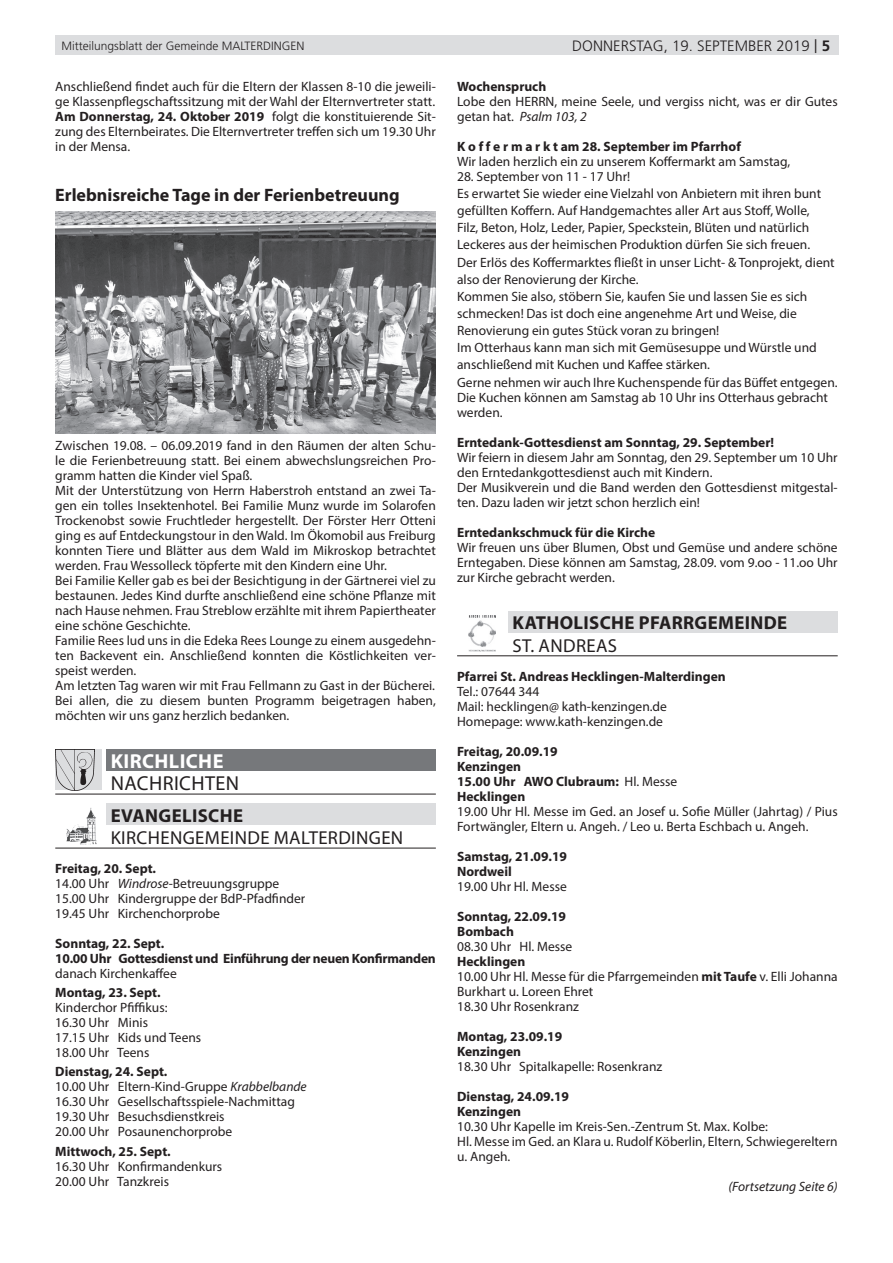
<style>
.page{position:relative;width:893px;height:1263px;background:#fff}
.page>*{position:absolute;margin:0;border:0;box-sizing:border-box;transform-origin:0 0}
.t1{font:20.25px "Myriad Pro";letter-spacing:.02em;color:#231f20}
.t2{font:700 20.25px "Myriad Pro";letter-spacing:.02em;color:#fff}
.t3{font:18.75px "Myriad Pro";letter-spacing:.02em;color:#231f20}
.t4{font:700 18.75px "Myriad Pro";letter-spacing:.02em;color:#231f20}
.t5{font:700 18px "Myriad Pro";color:#231f20}
.t6{font:300 15px "Frutiger LT Std";color:#231f20}
.t7{font:13.5px/15px "Myriad Pro";color:#231f20}
.t8{font:700 13.5px/15px "Myriad Pro";color:#231f20}
.t9{font:700 13.5px/15px "Myriad Pro";letter-spacing:-.02em;color:#231f20}
.t10{font:italic 13.5px "Myriad Pro";color:#231f20}
.t11{font:300 12px "Frutiger LT Std";color:#231f20}
.s1{font-family:"Arial Nova";font-weight:400}
.s2{font-weight:700}
.s3{font-style:italic}
.s4{font-weight:400}
</style>
<div class="page">
<div style="left:55px;top:36px;width:784px;height:19px;background:#dcdddf"></div>
<img style="left:55px;top:212px;width:381px;height:222px">
<div style="left:56px;top:750px;width:46px;height:40px;background:#dcdddf"></div>
<img style="left:56px;top:750px;width:38px;height:40px">
<div style="left:106px;top:750px;width:330px;height:21px;background:#76787b"></div>
<hr style="left:55px;top:794px;width:381px;height:1px;background:#231f20">
<div style="left:106px;top:804px;width:330px;height:21px;background:#dcdddf"></div>
<hr style="left:55px;top:848px;width:381px;height:1px;background:#231f20">
<img style="left:67px;top:808px;width:30px;height:36px">
<div style="left:508px;top:611px;width:330px;height:22px;background:#dcdddf"></div>
<hr style="left:457px;top:655px;width:381px;height:1px;background:#231f20">
<img style="left:469px;top:616px;width:27px;height:36px">
<p class="t11" style="left:62px;top:39px;width:244px">MITTEILUNGSBLATT DER GEMEINDE MALTERDINGEN</p>
<p class="t6" style="left:572px;top:37px;width:259px">DONNERSTAG, 19. SEPTEMBER 2019 <span class="s1">|</span> <span class="s2">5</span></p>
<p class="t7" style="left:55px;top:79px;width:382px;text-align:justify">Anschließend findet auch für die Eltern der Klassen 8-10 die jeweili&shy;ge Klassenpflegschaftssitzung mit der Wahl der Elternvertreter statt.<br><span class="s2">Am Donnerstag, 24. Oktober 2019</span> folgt die konstituierende Sit&shy;zung des Elternbeirates. Die Elternvertreter treffen sich um 19.30 Uhr in der Mensa.</p>
<h3 class="t5" style="left:55px;top:183px;width:346px">Erlebnisreiche Tage in der Ferienbetreuung</h3>
<p class="t8" style="left:457px;top:78px;width:91px">Wochenspruch</p>
<p class="t7" style="left:457px;top:94px;width:382px">Lobe den HERRN, meine Seele, und vergiss nicht, was er dir Gutes getan hat. <span class="s3">Psalm 103, 2</span></p>
<p class="t8" style="left:457px;top:138px;width:285px">K o f f e r m a r k t am 28. September im Pfarrhof</p>
<p class="t7" style="left:457px;top:154px;width:335px">Wir laden herzlich ein zu unserem Koffermarkt am Samstag,</p>
<p class="t7" style="left:457px;top:168px;width:382px;line-height:17.1px">28. September von 11 - 17 Uhr!<br>Es erwartet Sie wieder eine Vielzahl von Anbietern mit ihren bunt gefüllten Koffern. Auf Handgemachtes aller Art aus Stoff, Wolle,<br>Filz, Beton, Holz, Leder, Papier, Speckstein, Blüten und natürlich Leckeres aus der heimischen Produktion dürfen Sie sich freuen.<br>Der Erlös des Koffermarktes fließt in unser Licht- &amp; Tonprojekt, dient also der Renovierung der Kirche.<br>Kommen Sie also, stöbern Sie, kaufen Sie und lassen Sie es sich schmecken! Das ist doch eine angenehme Art und Weise, die Renovierung ein gutes Stück voran zu bringen!<br>Im Otterhaus kann man sich mit Gemüsesuppe und Würstle und anschließend mit Kuchen und Kaffee stärken.<br>Gerne nehmen wir auch Ihre Kuchenspende für das Büffet entgegen.</p>
<p class="t7" style="left:457px;top:389px;width:372px">Die Kuchen können am Samstag ab 10 Uhr ins Otterhaus gebracht werden.</p>
<p class="t8" style="left:457px;top:434px;width:319px">Erntedank-Gottesdienst am Sonntag, 29. September!</p>
<p class="t7" style="left:457px;top:449px;width:382px">Wir feiern in diesem Jahr am Sonntag, den 29. September um 10 Uhr den Erntedankgottesdienst auch mit Kindern.<br>Der Musikverein und die Band werden den Gottesdienst mitgestal&shy;ten. Dazu laden wir jetzt schon herzlich ein!</p>
<p class="t8" style="left:457px;top:524px;width:200px">Erntedankschmuck für die Kirche</p>
<p class="t7" style="left:457px;top:539px;width:382px;text-align:justify">Wir freuen uns über Blumen, Obst und Gemüse und andere schöne Erntegaben. Diese können am Samstag, 28.09. vom 9.oo - 11.oo Uhr zur Kirche gebracht werden.</p>
<h2 class="t4" style="left:513px;top:611px;width:276px">KATHOLISCHE PFARRGEMEINDE</h2>
<h2 class="t3" style="left:513px;top:634px;width:106px">ST. ANDREAS</h2>
<p class="t8" style="left:457px;top:668px;width:270px">Pfarrei St. Andreas Hecklingen-Malterdingen</p>
<p class="t7" style="left:457px;top:683px;width:211px">Tel.: 07644 344<br>Mail: hecklingen@ kath-kenzingen.de<br>Homepage: www.kath-kenzingen.de</p>
<p class="t8" style="left:457px;top:743px;width:222px">Freitag, 20.09.19<br>Kenzingen<br>15.00 Uhr AWO Clubraum: <span class="s4">Hl. Messe<br></span>Hecklingen</p>
<p class="t7" style="left:457px;top:803px;width:382px">19.00 Uhr Hl. Messe im Ged. an Josef u. Sofie Müller (Jahrtag) / Pius<br>Fortwängler, Eltern u. Angeh. / Leo u. Berta Eschbach u. Angeh.</p>
<p class="t8" style="left:457px;top:848px;width:111px">Samstag, 21.09.19<br>Nordweil</p>
<p class="t7" style="left:457px;top:878px;width:111px">19.00 Uhr Hl. Messe</p>
<p class="t8" style="left:457px;top:908px;width:110px">Sonntag, 22.09.19<br>Bombach</p>
<p class="t7" style="left:457px;top:938px;width:117px">08.30 Uhr Hl. Messe</p>
<p class="t7" style="left:457px;top:953px;width:382px"><span class="s2">Hecklingen<br></span>10.00 Uhr Hl. Messe für die Pfarrgemeinden <span class="s2">mit Taufe</span> v. Elli Johanna<br>Burkhart u. Loreen Ehret<br>18.30 Uhr Rosenkranz</p>
<p class="t8" style="left:457px;top:1028px;width:107px">Montag, 23.09.19<br>Kenzingen</p>
<p class="t7" style="left:457px;top:1058px;width:207px">18.30 Uhr Spitalkapelle: Rosenkranz</p>
<p class="t8" style="left:457px;top:1088px;width:114px">Dienstag, 24.09.19<br>Kenzingen</p>
<p class="t7" style="left:457px;top:1118px;width:382px">10.30 Uhr Kapelle im Kreis-Sen.-Zentrum St. Max. Kolbe:<br>Hl. Messe im Ged. an Klara u. Rudolf Köberlin, Eltern, Schwiegereltern u. Angeh.</p>
<p class="t10" style="left:728px;top:1178px;width:111px">(Fortsetzung Seite 6)</p>
<p class="t7" style="left:55px;top:437px;width:382px">Zwischen 19.08. – 06.09.2019 fand in den Räumen der alten Schu&shy;le die Ferienbetreuung statt. Bei einem abwechslungsreichen Pro&shy;gramm hatten die Kinder viel Spaß.<br>Mit der Unterstützung von Herrn Haberstroh entstand an zwei Ta&shy;gen ein tolles Insektenhotel. Bei Familie Munz wurde im Solarofen Trockenobst sowie Fruchtleder hergestellt. Der Förster Herr Otteni ging es auf Entdeckungstour in den Wald. Im Ökomobil aus Freiburg konnten Tiere und Blätter aus dem Wald im Mikroskop betrachtet werden. Frau Wessolleck töpferte mit den Kindern eine Uhr.<br>Bei Familie Keller gab es bei der Besichtigung in der Gärtnerei viel zu bestaunen. Jedes Kind durfte anschließend eine schöne Pflanze mit nach Hause nehmen. Frau Streblow erzählte mit ihrem Papiertheater eine schöne Geschichte.<br>Familie Rees lud uns in die Edeka Rees Lounge zu einem ausgedehn&shy;ten Backevent ein. Anschließend konnten die Köstlichkeiten ver&shy;speist werden.<br>Am letzten Tag waren wir mit Frau Fellmann zu Gast in der Bücherei.<br>Bei allen, die zu diesem bunten Programm beigetragen haben, möchten wir uns ganz herzlich bedanken.</p>
<h1 class="t2" style="left:111px;top:747px;width:114px">KIRCHLICHE</h1>
<h1 class="t1" style="left:111px;top:771px;width:130px">NACHRICHTEN</h1>
<h2 class="t4" style="left:111px;top:803px;width:134px">EVANGELISCHE</h2>
<h2 class="t3" style="left:111px;top:826px;width:294px">KIRCHENGEMEINDE MALTERDINGEN</h2>
<p class="t7" style="left:55px;top:860px;width:252px"><span class="s2">Freitag, 20. Sept.<br></span>14.00 Uhr <span class="s3">Windrose</span>-Betreuungsgruppe<br>15.00 Uhr Kindergruppe der BdP-Pfadfinder<br>19.45 Uhr Kirchenchorprobe</p>
<p class="t9" style="left:55px;top:935px;width:382px">Sonntag, 22. Sept.<br>10.00 Uhr Gottesdienst und Einführung der neuen Konfirmanden</p>
<p class="t7" style="left:55px;top:965px;width:123px">danach Kirchenkaffee</p>
<p class="t8" style="left:55px;top:984px;width:107px">Montag, 23. Sept.</p>
<p class="t7" style="left:55px;top:1000px;width:147px">Kinderchor Pfiffikus:<br>16.30 Uhr Minis<br>17.15 Uhr Kids und Teens<br>18.00 Uhr Teens</p>
<p class="t7" style="left:55px;top:1064px;width:253px"><span class="s2">Dienstag, 24. Sept.<br></span>10.00 Uhr Eltern-Kind-Gruppe <span class="s3">Krabbelbande </span>16.30 Uhr Gesellschaftsspiele-Nachmittag 19.30 Uhr Besuchsdienstkreis<br>20.00 Uhr Posaunenchorprobe</p>
<p class="t8" style="left:55px;top:1143px;width:117px">Mittwoch, 25. Sept.</p>
<p class="t7" style="left:55px;top:1158px;width:169px">16.30 Uhr Konfirmandenkurs<br>20.00 Uhr Tanzkreis</p>
</div>
